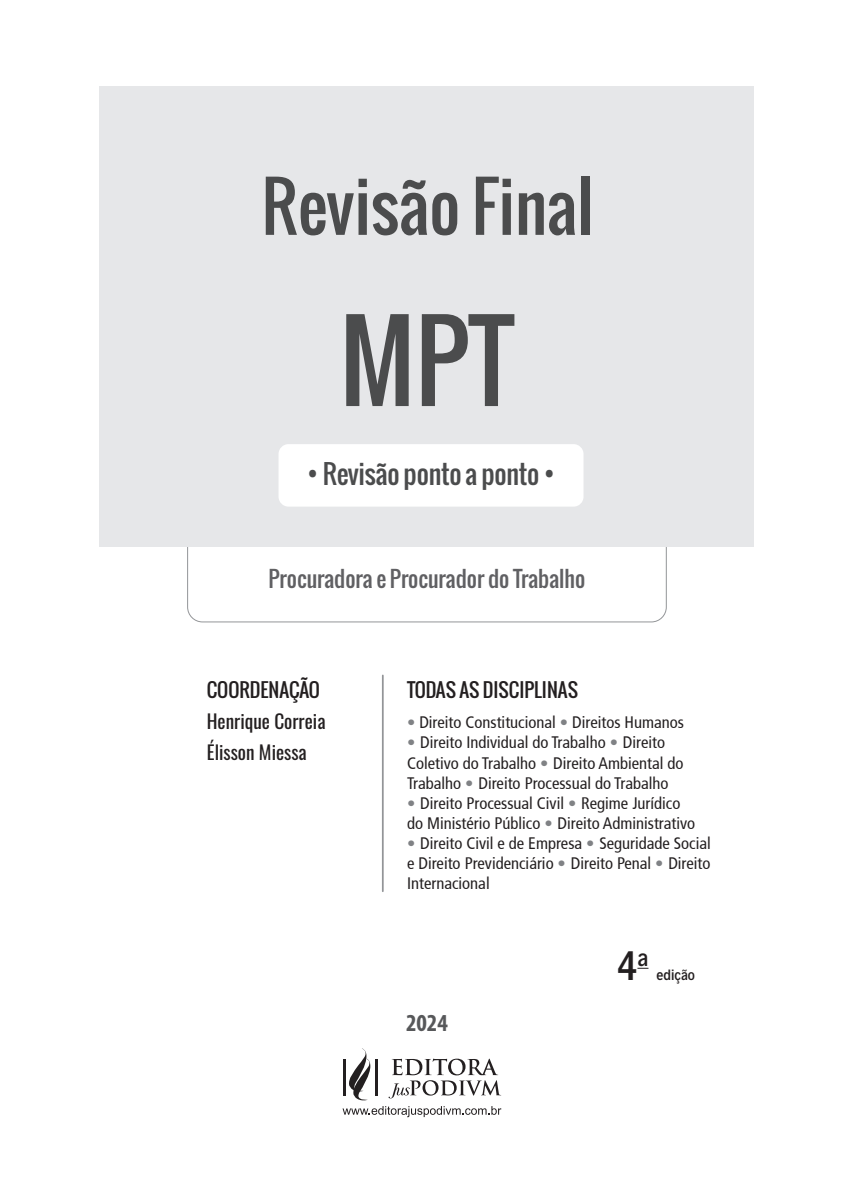
<style>
.page{position:relative;width:844px;height:1191px;background:#fff}
.page>*{position:absolute;margin:0;border:0;box-sizing:border-box;transform-origin:0 0}
._1C_Tit{font:105px "Oswald";color:#4b4c4d}
._1C_RF{font:66.5px "Oswald";color:#4b4c4d}
.t1{font:500 41.65px "Decalotype";color:#231f20}
._1C_-_Revisão_Ponto_a_Ponto{font:26.25px "Oswald";letter-spacing:-.01em;color:#4b4c4d}
.texto{font:700 condensed 24.5px "Myriad Pro";color:#57585a}
._1C_Área{font:21.88px "Oswald";color:#606063}
._1C_Inclui___Disc___Coord___Aut{font:19.25px "Oswald";color:#231f20}
._1C_Coords{font:19.25px "Oswald";color:#231f20}
.Disciplinas{font:condensed 16.62px/20.1px "Frutiger";color:#231f20}
.t2{font:500 15.05px "Decalotype";color:#231f20}
.s1{color:#808285}
</style>
<div class="page">
<svg style="left:349px;top:1048px;width:21px;height:52px"></svg>
<hr style="left:343px;top:1059px;width:2px;height:36px;background:#231f20">
<hr style="left:375px;top:1059px;width:2px;height:36px;background:#231f20">
<svg style="left:388px;top:1058px;width:113px;height:40px"></svg>
<svg style="left:342px;top:1106px;width:159px;height:11px"></svg>
<hr style="left:382px;top:675px;width:1px;height:216px;background:#939598">
<div style="left:187px;top:528px;width:479px;height:94px;border:1px solid #939598;border-radius:15px"></div>
<div style="left:99px;top:86px;width:655px;height:460px;background:#e6e7e9"></div>
<div style="left:278px;top:444px;width:305px;height:62px;background:#fff;border-radius:10px"></div>
<p class="_1C_RF" style="left:261px;top:156px;width:333px">Revisão Final</p>
<p class="_1C_Tit" style="left:339px;top:282px;width:176px">MPT</p>
<p class="_1C_-_Revisão_Ponto_a_Ponto" style="left:306px;top:454px;width:250px">• Revisão ponto a ponto •</p>
<p class="_1C_Área" style="left:268px;top:562px;width:318px">Procuradora e Procurador do Trabalho</p>
<p class="_1C_Inclui___Disc___Coord___Aut" style="left:207px;top:675px;width:115px">COORDENAÇÃO</p>
<p class="_1C_Coords" style="left:207px;top:704px;width:120px">Henrique Correia</p>
<p class="_1C_Coords" style="left:207px;top:735px;width:101px">Élisson Miessa</p>
<p class="_1C_Inclui___Disc___Coord___Aut" style="left:407px;top:675px;width:172px">TODAS AS DISCIPLINAS</p>
<p class="Disciplinas" style="left:407px;top:712px;width:278px"><span class="s1">•</span> Direito Constitucional <span class="s1">•</span> Direitos Humanos</p>
<p class="Disciplinas" style="left:407px;top:732px;width:278px"><span class="s1">•</span> Direito Individual do Trabalho <span class="s1">•</span> Direito<br>Coletivo do Trabalho <span class="s1">•</span> Direito Ambiental do<br>Trabalho <span class="s1">•</span> Direito Processual do Trabalho</p>
<p class="Disciplinas" style="left:407px;top:793px;width:289px"><span class="s1">•</span> Direito Processual Civil <span class="s1">•</span> Regime Jurídico do Ministério Público <span class="s1">•</span> Direito Administrativo</p>
<p class="Disciplinas" style="left:407px;top:833px;width:305px;text-align:justify"><span class="s1">•</span> Direito Civil e de Empresa <span class="s1">•</span> Seguridade Social e Direito Previdenciário <span class="s1">•</span> Direito Penal <span class="s1">•</span> Direito Internacional</p>
<p class="texto" style="left:406px;top:1007px;width:43px">2024</p>
<p class="t1" style="left:617px;top:936px;width:32px">4<sup>a</sup></p>
<p class="t2" style="left:656px;top:964px;width:40px">edição</p>
</div>
